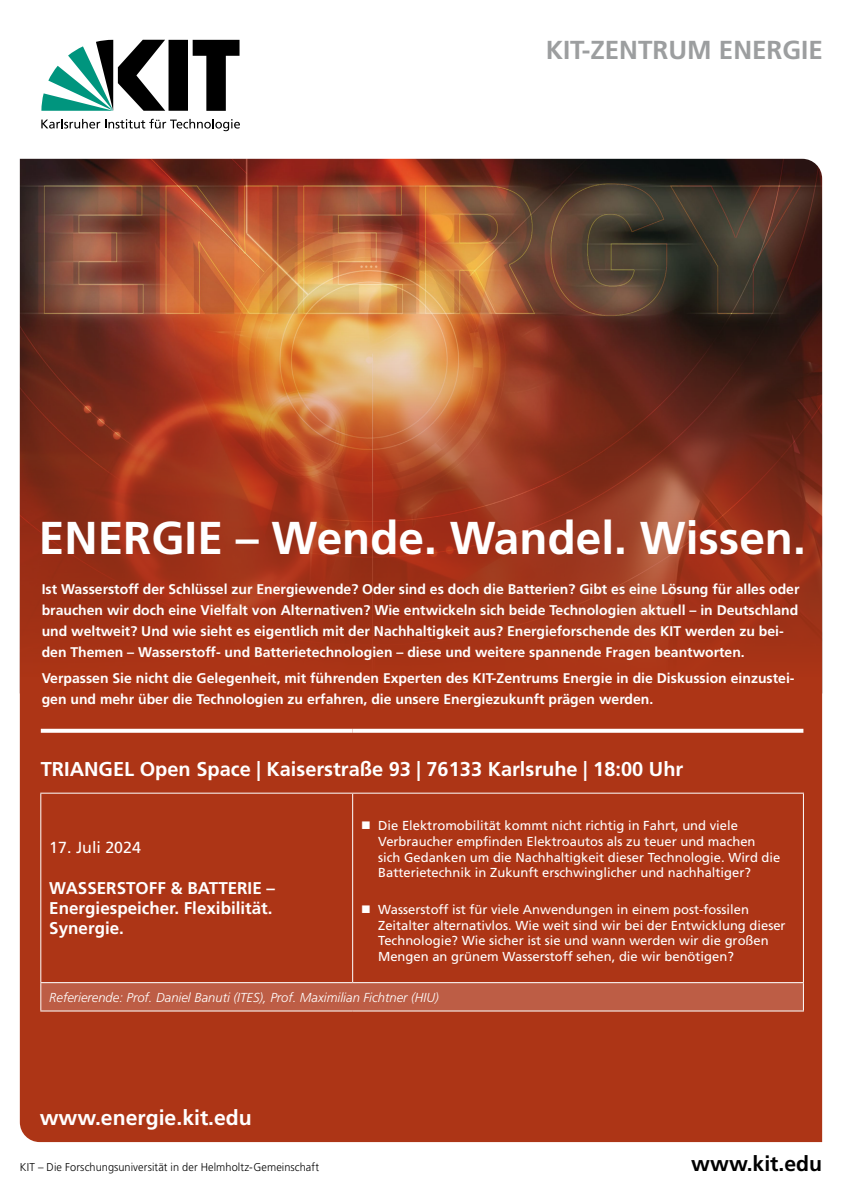
<style>
.page{position:relative;width:842px;height:1191px;background:#fff}
.page>*{position:absolute;margin:0;border:0;box-sizing:border-box;transform-origin:0 0}
.t1{font:700 46px "Frutiger LT Std";color:#fff}
.t2{font:700 26px "Frutiger LT Std";color:#9c9e9f}
.t3{font:700 21.2px "Frutiger LT Std";color:#fff}
.t4{font:700 21.2px "Frutiger LT Std";color:#000}
.t5{font:700 20px "Frutiger LT Std";color:#fff}
.t6{font:700 17px/20.4px "Frutiger LT Std";color:#fff}
.t7{font:16px "Frutiger LT Std";color:#fff}
.t8{font:700 14px/21px "Frutiger LT Std";color:#fff}
.t9{font:13px/15.6px "Frutiger LT Std";color:#fff}
.t10{font:italic 300 13px "Frutiger LT Std";color:#fff}
.t11{font:300 11.3px "Frutiger LT Std";letter-spacing:.01em;color:#000}
</style>
<div class="page">
<img style="left:20px;top:159px;width:802px;height:983px">
<div style="left:41px;top:982px;width:762px;height:29px;background:#bd5d45"></div>
<hr style="left:352px;top:793px;width:1px;height:189px;background:#fff">
<svg style="left:41px;top:729px;width:312px;height:4px"></svg>
<svg style="left:353px;top:729px;width:450px;height:4px"></svg>
<hr style="left:40px;top:792px;width:313px;height:1px;background:#fff">
<hr style="left:40px;top:793px;width:1px;height:189px;background:#fff">
<hr style="left:353px;top:792px;width:451px;height:1px;background:#fff">
<hr style="left:803px;top:793px;width:1px;height:189px;background:#fff">
<hr style="left:40px;top:982px;width:313px;height:1px;background:#fff">
<svg style="left:40px;top:983px;width:1px;height:27px"></svg>
<hr style="left:353px;top:982px;width:451px;height:1px;background:#fff">
<svg style="left:803px;top:983px;width:1px;height:27px"></svg>
<hr style="left:40px;top:1010px;width:313px;height:1px;background:#fff">
<hr style="left:353px;top:1010px;width:451px;height:1px;background:#fff">
<svg style="left:41px;top:40px;width:199px;height:71px"></svg>
<svg style="left:41px;top:119px;width:199px;height:12px"></svg>
<svg style="left:362px;top:821px;width:8px;height:8px"></svg>
<svg style="left:362px;top:905px;width:8px;height:8px"></svg>
<h2 class="t2" style="left:546px;top:35px;width:279px">KIT-ZENTRUM ENERGIE</h2>
<h1 class="t1" style="left:39px;top:511px;width:768px">ENERGIE – Wende. Wandel. Wissen.</h1>
<p class="t8" style="left:42px;top:578px;width:759px">Ist Wasserstoff der Schlüssel zur Energiewende? Oder sind es doch die Batterien? Gibt es eine Lösung für alles oder brauchen wir doch eine Vielfalt von Alternativen? Wie entwickeln sich beide Technologien aktuell – in Deutschland und weltweit? Und wie sieht es eigentlich mit der Nachhaltigkeit aus? Energieforschende des KIT werden zu bei&shy;den Themen – Wasserstoff- und Batterietechnologien – diese und weitere spannende Fragen beantworten.</p>
<p class="t8" style="left:42px;top:668px;width:754px">Verpassen Sie nicht die Gelegenheit, mit führenden Experten des KIT-Zentrums Energie in die Diskussion einzustei&shy;gen und mehr über die Technologien zu erfahren, die unsere Energiezukunft prägen werden.</p>
<h3 class="t5" style="left:41px;top:757px;width:644px">TRIANGEL Open Space | Kaiserstraße 93 | 76133 Karlsruhe | 18:00 Uhr</h3>
<p class="t9" style="left:378px;top:818px;width:404px">Die Elektromobilität kommt nicht richtig in Fahrt, und viele Verbraucher empfinden Elektroautos als zu teuer und machen sich Gedanken um die Nachhaltigkeit dieser Technologie. Wird die Batterietechnik in Zukunft erschwinglicher und nachhaltiger?</p>
<p class="t9" style="left:378px;top:901px;width:409px">Wasserstoff ist für viele Anwendungen in einem post-fossilen Zeitalter alternativlos. Wie weit sind wir bei der Entwicklung dieser Technologie? Wie sicher ist sie und wann werden wir die großen Mengen an grünem Wasserstoff sehen, die wir benötigen?</p>
<p class="t10" style="left:49px;top:989px;width:391px">Referierende: Prof. Daniel Banuti (ITES), Prof. Maximilian Fichtner (HIU)</p>
<p class="t7" style="left:49px;top:838px;width:93px">17. Juli 2024</p>
<p class="t6" style="left:49px;top:877px;width:227px">WASSERSTOFF &amp; BATTERIE –<br>Energiespeicher. Flexibilität.<br>Synergie.</p>
<h3 class="t3" style="left:40px;top:1105px;width:214px">www.energie.kit.edu</h3>
<p class="t11" style="left:20px;top:1160px;width:301px">KIT – Die Forschungsuniversität in der Helmholtz-Gemeinschaft</p>
<h3 class="t4" style="left:691px;top:1151px;width:132px">www.kit.edu</h3>
</div>
